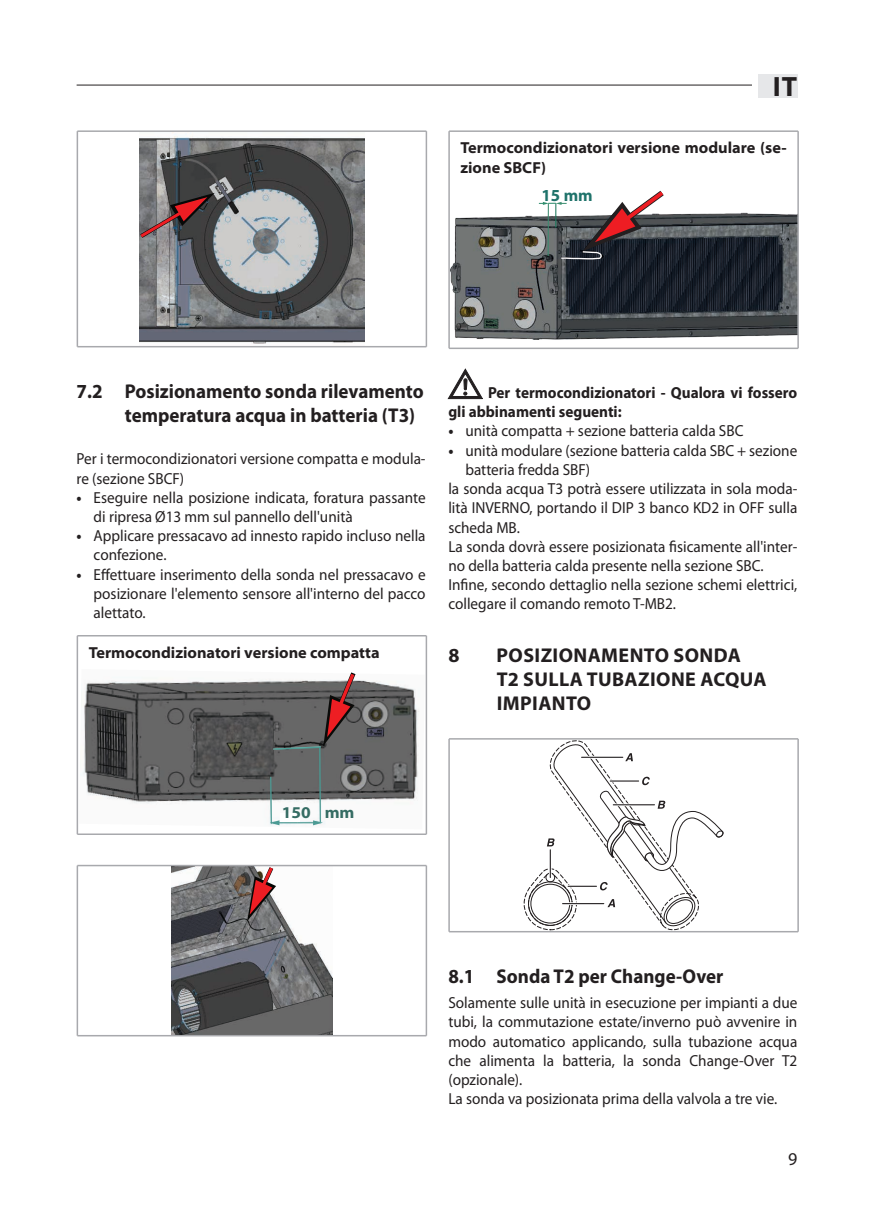
<style>
.page{position:relative;width:874px;height:1225px;background:#fff}
.page>*{position:absolute;margin:0;border:0;box-sizing:border-box;transform-origin:0 0}
.t1{font:700 28px "Myriad Pro";color:#231f20}
.t2{font:700 20px/24px "Myriad Pro";color:#231f20;scale:.95 1}
.t3{font:700 20px/24px "Myriad Pro";letter-spacing:.02em;color:#231f20}
.t4{font:700 20px "Myriad Pro";color:#231f20}
.t5{font:18px "Myriad Pro";color:#231f20}
.t6{font:700 16.8px "Myriad Pro";color:#1e726a}
.t7{font:700 16.6px "Myriad Pro";color:#356c63;scale:1.05 1}
.t8{font:16px/19.2px "Myriad Pro";color:#231f20;scale:.95 1}
.t9{font:700 semi-expanded 16px/19.2px "Myriad Pro";color:#231f20;scale:.95 1}
.t10{font:700 16px/19.2px "Myriad Pro";color:#231f20;scale:.95 1}
.s1{font-weight:700}
</style>
<div class="page">
<hr style="left:77px;top:85px;width:674px;height:1px;background:#231f20">
<div style="left:757px;top:75px;width:40px;height:23px;background:#e6e7e9"></div>
<img style="left:139px;top:132px;width:225px;height:212px">
<svg style="left:139px;top:193px;width:76px;height:49px;background:#685254"></svg>
<hr style="left:77px;top:130px;width:349px;height:2px;background:#a8a9ad">
<hr style="left:77px;top:346px;width:349px;height:1px;background:#a8a9ad">
<hr style="left:77px;top:131px;width:1px;height:216px;background:#a8a9ad">
<hr style="left:425px;top:131px;width:2px;height:216px;background:#a8a9ad">
<img style="left:83px;top:679px;width:336px;height:147px">
<svg style="left:270px;top:672px;width:89px;height:153px"></svg>
<hr style="left:77px;top:635px;width:349px;height:1px;background:#a8a9ad">
<hr style="left:77px;top:833px;width:349px;height:2px;background:#a8a9ad">
<hr style="left:77px;top:636px;width:1px;height:198px;background:#a8a9ad">
<hr style="left:425px;top:636px;width:2px;height:198px;background:#a8a9ad">
<img style="left:171px;top:867px;width:161px;height:167px">
<svg style="left:247px;top:867px;width:29px;height:54px;background:#926263"></svg>
<hr style="left:77px;top:865px;width:349px;height:1px;background:#a8a9ad">
<hr style="left:77px;top:1035px;width:349px;height:1px;background:#a8a9ad">
<hr style="left:77px;top:865px;width:1px;height:170px;background:#a8a9ad">
<hr style="left:425px;top:865px;width:2px;height:170px;background:#a8a9ad">
<img style="left:450px;top:212px;width:346px;height:128px">
<svg style="left:538px;top:190px;width:131px;height:70px"></svg>
<hr style="left:449px;top:130px;width:348px;height:2px;background:#a8a9ad">
<hr style="left:449px;top:347px;width:348px;height:2px;background:#a8a9ad">
<hr style="left:448px;top:131px;width:1px;height:217px;background:#a8a9ad">
<hr style="left:797px;top:131px;width:1px;height:217px;background:#a8a9ad">
<svg style="left:523px;top:740px;width:200px;height:190px"></svg>
<hr style="left:562px;top:902px;width:41px;height:3px;background:#fff">
<hr style="left:562px;top:903px;width:41px;height:1px;background:#231f20">
<hr style="left:449px;top:738px;width:348px;height:1px;background:#a8a9ad">
<hr style="left:449px;top:931px;width:348px;height:1px;background:#a8a9ad">
<hr style="left:448px;top:739px;width:1px;height:192px;background:#a8a9ad">
<hr style="left:797px;top:739px;width:1px;height:192px;background:#a8a9ad">
<svg style="left:448px;top:369px;width:34px;height:30px"></svg>
<h1 class="t1" style="left:772px;top:68px;width:26px">IT</h1>
<p class="t9" style="left:460px;top:138px;width:345px">Termocondizionatori versione modulare (se&shy;zione SBCF)</p>
<p class="t6" style="left:541px;top:184px;width:53px">15 mm</p>
<p class="t2" style="left:125px;top:379px;width:316px;text-indent:-48px">7.2 Posizionamento sonda rilevamento temperatura acqua in batteria (T3)</p>
<p class="t8" style="left:77px;top:449px;width:369px">Per i termocondizionatori versione compatta e modula&shy;re (sezione SBCF)</p>
<p class="t8" style="left:94px;top:487px;width:351px;text-indent:-17px"><span class="s1">•</span> Eseguire nella posizione indicata, foratura passante di ripresa Ø13 mm sul pannello dell'unità</p>
<p class="t8" style="left:94px;top:526px;width:351px;text-indent:-17px"><span class="s1">•</span> Applicare pressacavo ad innesto rapido incluso nella confezione.</p>
<p class="t8" style="left:94px;top:564px;width:351px;text-align:justify;text-indent:-17px"><span class="s1">•</span> Effettuare inserimento della sonda nel pressacavo e posizionare l'elemento sensore all'interno del pacco alettato.</p>
<p class="t9" style="left:89px;top:643px;width:307px">Termocondizionatori versione compatta</p>
<p class="t10" style="left:448px;top:382px;width:369px;text-indent:40px">Per termocondizionatori - Qualora vi fossero gli abbinamenti seguenti:</p>
<p class="t8" style="left:448px;top:421px;width:312px"><span class="s1">•</span> unità compatta + sezione batteria calda SBC</p>
<p class="t8" style="left:448px;top:440px;width:368px"><span class="s1">•</span> unità modulare (sezione batteria calda SBC + sezione</p>
<p class="t8" style="left:465px;top:460px;width:133px">batteria fredda SBF)</p>
<p class="t8" style="left:448px;top:479px;width:369px">la sonda acqua T3 potrà essere utilizzata in sola moda-</p>
<p class="t8" style="left:448px;top:498px;width:369px">lità INVERNO, portando il DIP 3 banco KD2 in OFF sulla</p>
<p class="t8" style="left:448px;top:517px;width:77px">scheda MB.</p>
<p class="t8" style="left:448px;top:536px;width:369px">La sonda dovrà essere posizionata fisicamente all'inter-</p>
<p class="t8" style="left:448px;top:556px;width:333px">no della batteria calda presente nella sezione SBC.</p>
<p class="t8" style="left:448px;top:575px;width:369px">Infine, secondo dettaglio nella sezione schemi elettrici,</p>
<p class="t8" style="left:448px;top:594px;width:241px">collegare il comando remoto T-MB2.</p>
<p class="t4" style="left:448px;top:642px;width:13px">8</p>
<p class="t3" style="left:496px;top:642px;width:271px">POSIZIONAMENTO SONDA<br>T2 SULLA TUBAZIONE ACQUA<br>IMPIANTO</p>
<p class="t7" style="left:281px;top:802px;width:71px">150 mm</p>
<p class="t2" style="left:448px;top:964px;width:291px">8.1 Sonda T2 per Change-Over</p>
<p class="t8" style="left:448px;top:993px;width:369px">Solamente sulle unità in esecuzione per impianti a due tubi, la commutazione estate/inverno può avvenire in modo automatico applicando, sulla tubazione acqua che alimenta la batteria, la sonda Change-Over T2 (opzionale).<br>La sonda va posizionata prima della valvola a tre vie.</p>
<p class="t5" style="left:787px;top:1147px;width:11px">9</p>
</div>
